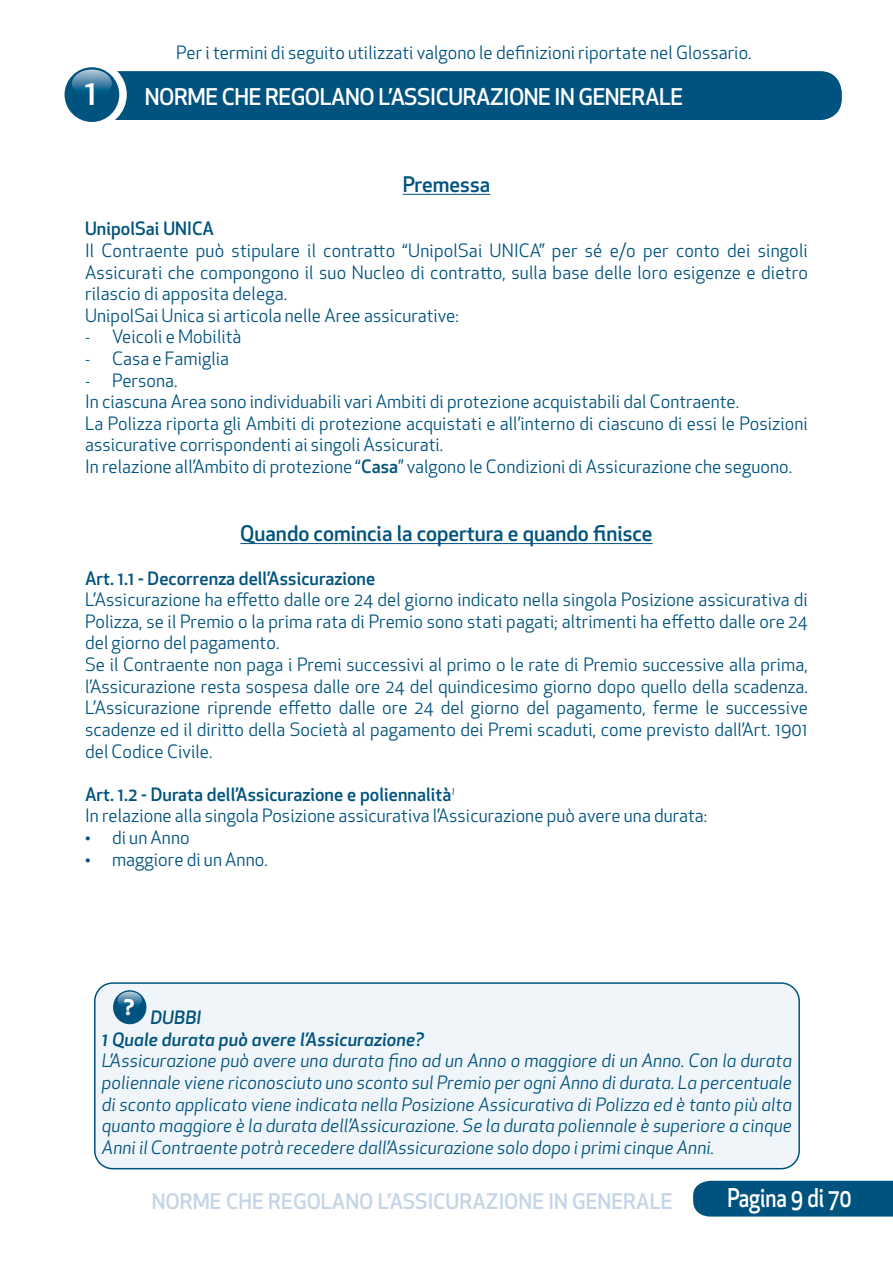
<style>
.page{position:relative;width:893px;height:1263px;background:#fff}
.page>*{position:absolute;margin:0;border:0;box-sizing:border-box;transform-origin:0 0}
.titolo_biscotto{font:500 34.2px "Apex New";color:#fff}
.t1{font:500 25.2px "Apex New";letter-spacing:-.005em;color:#fff;scale:.83 1}
.titolo_biscotto-2{font:500 22.5px "Apex New";letter-spacing:-.02em;color:#fff}
.titoletto{font:500 21px "Apex New";color:#00537e}
.t2{font:500 21px "Apex New";color:#c5d5e6}
.t3{font:500 21px "Apex New";letter-spacing:-.02em;color:#fff}
.t4{font:700 21px "Apex New";color:#fff}
.PARAGRAFO_TESTO{font:18px/21.6px "Apex New";letter-spacing:.005em;color:#00537e;text-align:justify}
.PARAGRAFO_TESTO-2{font:italic 18px/21.6px "Apex New";letter-spacing:.005em;color:#00537e;text-align:justify}
.PARAGRAFO_TESTO-3{font:500 18px "Apex New";letter-spacing:.005em;color:#00537e}
.paragrafo_tabulazione{font:18px "Apex New";letter-spacing:.005em;color:#00537e}
.PARAGRAFO_TESTO-4{font:italic 500 18px "Apex New";letter-spacing:.01em;color:#00537e}
.s1{font-size:15px}
.s2{font-weight:500}
</style>
<div class="page">
<div style="left:693px;top:1181px;width:200px;height:35px;background:#00537e"></div>
<div style="left:74px;top:71px;width:768px;height:49px;background:#00537e;border-radius:21px"></div>
<div style="left:60px;top:61px;width:67px;height:67px;background:#fff;border-radius:50%"></div>
<div style="left:65px;top:67px;width:54px;height:55px;background:#00537e;border-radius:50%"></div>
<svg style="left:72px;top:70px;width:40px;height:27px"></svg>
<hr style="left:403px;top:194px;width:87px;height:1px;background:#00537e">
<hr style="left:240px;top:543px;width:413px;height:1px;background:#00537e">
<div style="left:95px;top:983px;width:704px;height:186px;background:#f0f5f9;border-radius:18px"></div>
<div style="left:113px;top:990px;width:33px;height:34px;background:#00537e;border-radius:50%"></div>
<svg style="left:118px;top:992px;width:24px;height:16px"></svg>
<div style="left:94px;top:982px;width:706px;height:187px;border:2px solid #00537e;border-radius:18px"></div>
<p class="PARAGRAFO_TESTO" style="left:176px;top:42px;width:577px">Per i termini di seguito utilizzati valgono le definizioni riportate nel Glossario.</p>
<h1 class="titolo_biscotto" style="left:85px;top:70px;width:13px">1</h1>
<h1 class="titolo_biscotto-2" style="left:145px;top:82px;width:540px">NORME CHE REGOLANO L’ASSICURAZIONE IN GENERALE</h1>
<p class="t3" style="left:137px;top:82px;width:107px">GLOSSARIO</p>
<h2 class="titoletto" style="left:403px;top:170px;width:89px">Premessa</h2>
<p class="PARAGRAFO_TESTO-3" style="left:85px;top:217px;width:130px">UnipolSai UNICA</p>
<p class="PARAGRAFO_TESTO" style="left:85px;top:240px;width:724px">Il Contraente può stipulare il contratto “UnipolSai UNICA” per sé e/o per conto dei singoli Assicurati che compongono il suo Nucleo di contratto, sulla base delle loro esigenze e dietro rilascio di apposita delega.</p>
<p class="PARAGRAFO_TESTO" style="left:85px;top:304px;width:375px">UnipolSai Unica si articola nelle Aree assicurative:</p>
<p class="paragrafo_tabulazione" style="left:85px;top:325px;width:158px"><span class="s1">̍</span> Veicoli e Mobilità</p>
<p class="paragrafo_tabulazione" style="left:85px;top:347px;width:146px"><span class="s1">̍</span> Casa e Famiglia</p>
<p class="paragrafo_tabulazione" style="left:85px;top:369px;width:94px"><span class="s1">̍</span> Persona.</p>
<p class="PARAGRAFO_TESTO" style="left:85px;top:391px;width:656px">In ciascuna Area sono individuabili vari Ambiti di protezione acquistabili dal Contraente.</p>
<p class="PARAGRAFO_TESTO" style="left:85px;top:412px;width:724px">La Polizza riporta gli Ambiti di protezione acquistati e all’interno di ciascuno di essi le Posizioni assicurative corrispondenti ai singoli Assicurati.</p>
<p class="PARAGRAFO_TESTO" style="left:85px;top:456px;width:709px">In relazione all’Ambito di protezione “<span class="s2">Casa</span>” valgono le Condizioni di Assicurazione che seguono.</p>
<h2 class="titoletto" style="left:240px;top:520px;width:414px">Quando comincia la copertura e quando finisce</h2>
<p class="PARAGRAFO_TESTO-3" style="left:85px;top:566px;width:292px">Art. 1.1 - Decorrenza dell’Assicurazione</p>
<p class="PARAGRAFO_TESTO" style="left:85px;top:589px;width:724px">L’Assicurazione ha effetto dalle ore 24 del giorno indicato nella singola Posizione assicurativa di Polizza, se il Premio o la prima rata di Premio sono stati pagati; altrimenti ha effetto dalle ore 24 del giorno del pagamento.</p>
<p class="PARAGRAFO_TESTO" style="left:85px;top:654px;width:724px">Se il Contraente non paga i Premi successivi al primo o le rate di Premio successive alla prima, l’Assicurazione resta sospesa dalle ore 24 del quindicesimo giorno dopo quello della scadenza.<br>L’Assicurazione riprende effetto dalle ore 24 del giorno del pagamento, ferme le successive scadenze ed il diritto della Società al pagamento dei Premi scaduti, come previsto dall’Art. 1901 del Codice Civile.</p>
<p class="PARAGRAFO_TESTO-3" style="left:85px;top:782px;width:371px">Art. 1.2 - Durata dell’Assicurazione e poliennalità<sup>1</sup></p>
<p class="PARAGRAFO_TESTO" style="left:85px;top:805px;width:624px">In relazione alla singola Posizione assicurativa l’Assicurazione può avere una durata:</p>
<p class="paragrafo_tabulazione" style="left:85px;top:826px;width:106px"><span class="s1">•</span> di un Anno</p>
<p class="paragrafo_tabulazione" style="left:85px;top:847px;width:184px"><span class="s1">•</span> maggiore di un Anno.</p>
<p class="t4" style="left:124px;top:992px;width:12px">?</p>
<p class="PARAGRAFO_TESTO-4" style="left:150px;top:1005px;width:52px">DUBBI</p>
<p class="PARAGRAFO_TESTO-4" style="left:102px;top:1027px;width:324px">1 Quale durata può avere l’Assicurazione?</p>
<p class="PARAGRAFO_TESTO-2" style="left:102px;top:1050px;width:692px">L’Assicurazione può avere una durata fino ad un Anno o maggiore di un Anno. Con la durata poliennale viene riconosciuto uno sconto sul Premio per ogni Anno di durata. La percentuale di sconto applicato viene indicata nella Posizione Assicurativa di Polizza ed è tanto più alta quanto maggiore è la durata dell’Assicurazione. Se la durata poliennale è superiore a cinque Anni il Contraente potrà recedere dall’Assicurazione solo dopo i primi cinque Anni.</p>
<p class="t2" style="left:152px;top:1187px;width:522px">NORME CHE REGOLANO L’ASSICURAZIONE IN GENERALE</p>
<h2 class="t1" style="left:727px;top:1181px;width:151px">Pagina 9 di 70</h2>
</div>
